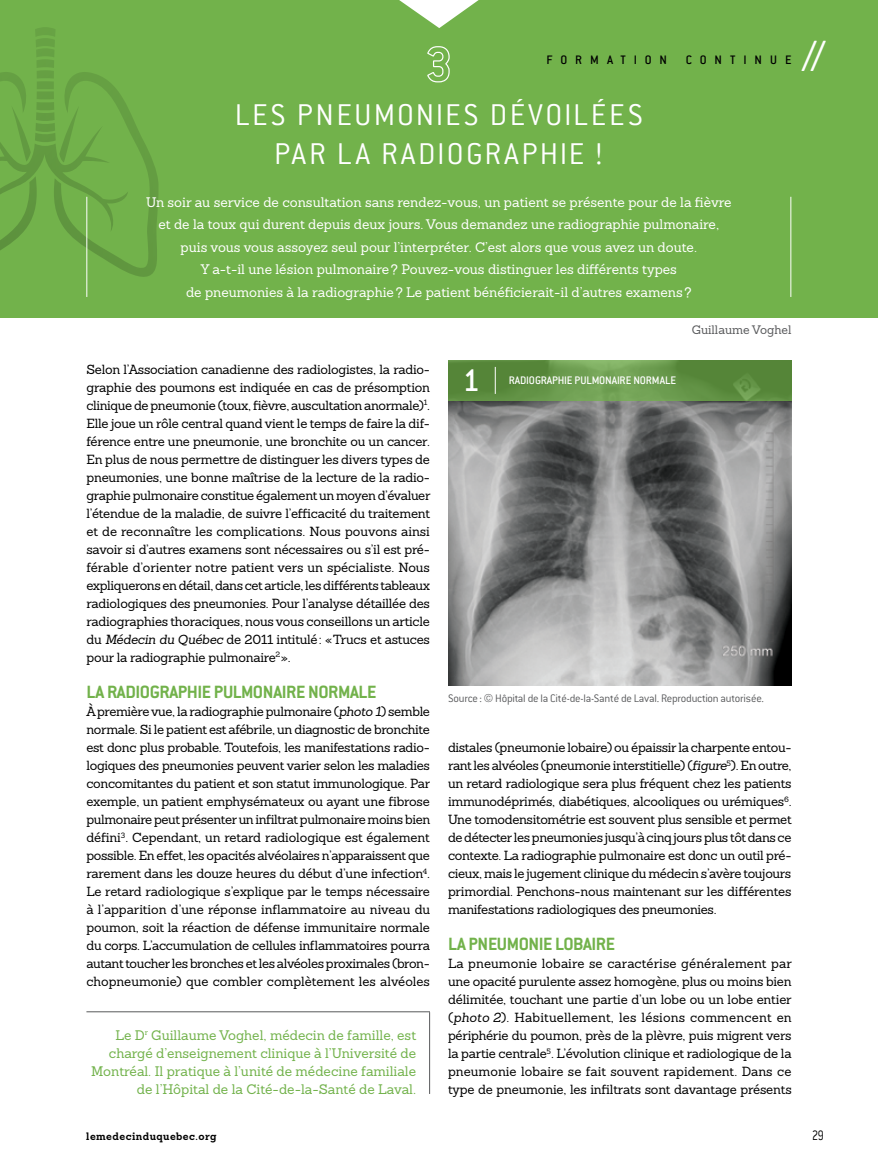
<style>
.page{position:relative;width:878px;height:1175px;background:#fff}
.page>*{position:absolute;margin:0;border:0;box-sizing:border-box;transform-origin:0 0}
.t1{font:500 48px "Conduit ITC Std";color:#72b24b}
.t2{font:500 48px "Conduit ITC Std";color:#fff}
.t3{font:500 34.5px "Conduit ITC Std";color:#fff}
.t4{font:300 33px/39px "Conduit ITC Std";letter-spacing:.08em;color:#fff;text-align:center}
.t5{font:700 19.5px "Conduit ITC Std";letter-spacing:-.02em;color:#72b24b}
.t6{font:300 15px "Conduit ITC Std";color:#000;scale:.8 1}
.t7{font:13.5px/22.5px "Sanchez Slab";color:#fff;text-align:center}
.t8{font:13.5px/18px "Sanchez Slab";color:#72b24b;text-align:right}
.t9{font:500 13.5px "Conduit ITC Std";letter-spacing:.585em;color:#000}
.t10{font:12.9px/18px "Sanchez Slab";letter-spacing:-.02em;color:#000;text-align:justify}
.t11{font:300 12px "Conduit ITC Std";letter-spacing:-.02em;color:#58595b}
.t12{font:500 12px "Conduit ITC Std";letter-spacing:-.005em;color:#fff}
.t13{font:12px "Sanchez Slab";color:#58595b}
.t14{font:700 10.5px "Sanchez Slab";letter-spacing:.04em;color:#000}
.s1{font-style:italic}
</style>
<div class="page">
<div style="left:0;top:0;width:878px;height:317px;background:#72b24b"></div>
<svg style="left:0;top:27px;width:159px;height:266px"></svg>
<svg style="left:399px;top:0;width:79px;height:28px"></svg>
<hr style="left:86px;top:197px;width:1px;height:100px;background:#fff">
<hr style="left:790px;top:197px;width:1px;height:100px;background:#fff">
<svg style="left:427px;top:46px;width:23px;height:37px"></svg>
<hr style="left:86px;top:1011px;width:344px;height:1px;background:#58595b">
<hr style="left:429px;top:1012px;width:1px;height:82px;background:#58595b">
<img style="left:448px;top:400px;width:343px;height:285px">
<svg style="left:448px;top:360px;width:343px;height:40px;background:#629245"></svg>
<svg style="left:495px;top:367px;width:1px;height:27px"></svg>
<p class="t9" style="left:546px;top:52px;width:122px">FORMATION</p>
<p class="t9" style="left:685px;top:52px;width:107px">CONTINUE</p>
<h3 class="t4" style="left:235px;top:94px;width:409px">LES PNEUMONIES DÉVOILÉES<br>PAR LA RADIOGRAPHIE !</h3>
<p class="t7" style="left:146px;top:191px;width:587px">Un soir au service de consultation sans rendez-vous, un patient se présente pour de la fièvre et de la toux qui durent depuis deux jours. Vous demandez une radiographie pulmonaire, puis vous vous assoyez seul pour l’interpréter. C’est alors que vous avez un doute.<br>Y a-t-il une lésion pulmonaire? Pouvez-vous distinguer les différents types<br>de pneumonies à la radiographie? Le patient bénéficierait-il d’autres examens?</p>
<p class="t13" style="left:691px;top:322px;width:101px">Guillaume Voghel</p>
<p class="t10" style="left:86px;top:360px;width:345px">Selon l’Association canadienne des radiologistes, la radio&shy;graphie des poumons est indiquée en cas de présomption clinique de pneumonie (toux, fièvre, auscultation anormale)<sup>1</sup>.<br>Elle joue un rôle central quand vient le temps de faire la dif&shy;férence entre une pneumonie, une bronchite ou un cancer.<br>En plus de nous permettre de distinguer les divers types de pneumonies, une bonne maîtrise de la lecture de la radio&shy;graphie pulmonaire constitue également un moyen d’évaluer l’étendue de la maladie, de suivre l’efficacité du traitement et de reconnaître les complications. Nous pouvons ainsi savoir si d’autres examens sont nécessaires ou s’il est pré&shy;férable d’orienter notre patient vers un spécialiste. Nous expliquerons en détail, dans cet article, les différents tableaux radiologiques des pneumonies. Pour l’analyse détaillée des radiographies thoraciques, nous vous conseillons un article du <span class="s1">Médecin du Québec</span> de 2011 intitulé: «Trucs et astuces pour la radiographie pulmonaire<sup>2</sup>».</p>
<h3 class="t5" style="left:86px;top:680px;width:291px">LA RADIOGRAPHIE PULMONAIRE NORMALE</h3>
<p class="t10" style="left:86px;top:702px;width:345px">À première vue, la radiographie pulmonaire (<span class="s1">photo 1</span>) semble normale. Si le patient est afébrile, un diagnostic de bronchite est donc plus probable. Toutefois, les manifestations radio&shy;logiques des pneumonies peuvent varier selon les maladies concomitantes du patient et son statut immunologique. Par exemple, un patient emphysémateux ou ayant une fibrose pulmonaire peut présenter un infiltrat pulmonaire moins bien défini<sup>3</sup>. Cependant, un retard radiologique est également possible. En effet, les opacités alvéolaires n’apparaissent que rarement dans les douze heures du début d’une infection<sup>4</sup>.<br>Le retard radiologique s’explique par le temps nécessaire à l’apparition d’une réponse inflammatoire au niveau du poumon, soit la réaction de défense immunitaire normale du corps. L’accumulation de cellules inflammatoires pourra autant toucher les bronches et les alvéoles proximales (bron&shy;chopneumonie) que combler complètement les alvéoles</p>
<h2 class="t3" style="left:462px;top:359px;width:19px">1</h2>
<p class="t12" style="left:508px;top:373px;width:169px">RADIOGRAPHIE PULMONAIRE NORMALE</p>
<p class="t11" style="left:448px;top:691px;width:317px">Source: Hôpital de la Cité-de-la-Santé de Laval. Reproduction autorisée.</p>
<p class="t10" style="left:448px;top:738px;width:345px">distales (pneumonie lobaire) ou épaissir la charpente entou&shy;rant les alvéoles (pneumonie interstitielle) (<span class="s1">figure</span><sup>5</sup>). En outre, un retard radiologique sera plus fréquent chez les patients immunodéprimés, diabétiques, alcooliques ou urémiques<sup>6</sup>.<br>Une tomodensitométrie est souvent plus sensible et permet de détecter les pneumonies jusqu’à cinq jours plus tôt dans ce contexte. La radiographie pulmonaire est donc un outil pré&shy;cieux, mais le jugement clinique du médecin s’avère toujours primordial. Penchons-nous maintenant sur les différentes manifestations radiologiques des pneumonies.</p>
<h3 class="t5" style="left:448px;top:932px;width:169px">LA PNEUMONIE LOBAIRE</h3>
<p class="t10" style="left:448px;top:954px;width:345px">La pneumonie lobaire se caractérise généralement par une opacité purulente assez homogène, plus ou moins bien délimitée, touchant une partie d’un lobe ou un lobe entier (<span class="s1">photo 2</span>). Habituellement, les lésions commencent en périphérie du poumon, près de la plèvre, puis migrent vers la partie centrale<sup>5</sup>. L’évolution clinique et radiologique de la pneumonie lobaire se fait souvent rapidement. Dans ce type de pneumonie, les infiltrats sont davantage présents</p>
<p class="t8" style="left:91px;top:1026px;width:326px">Le D<sup>r</sup> Guillaume Voghel, médecin de famille, est chargé d’enseignement clinique à l’Université de Montréal. Il pratique à l’unité de médecine familiale de l’Hôpital de la Cité-de-la-Santé de Laval.</p>
<h1 class="t2" style="left:801px;top:27px;width:26px">//</h1>
<h1 class="t1" style="left:801px;top:33px;width:26px">//</h1>
<p class="t14" style="left:86px;top:1129px;width:132px">lemedecinduquebec.org</p>
<p class="t6" style="left:812px;top:1126px;width:16px">29</p>
</div>
